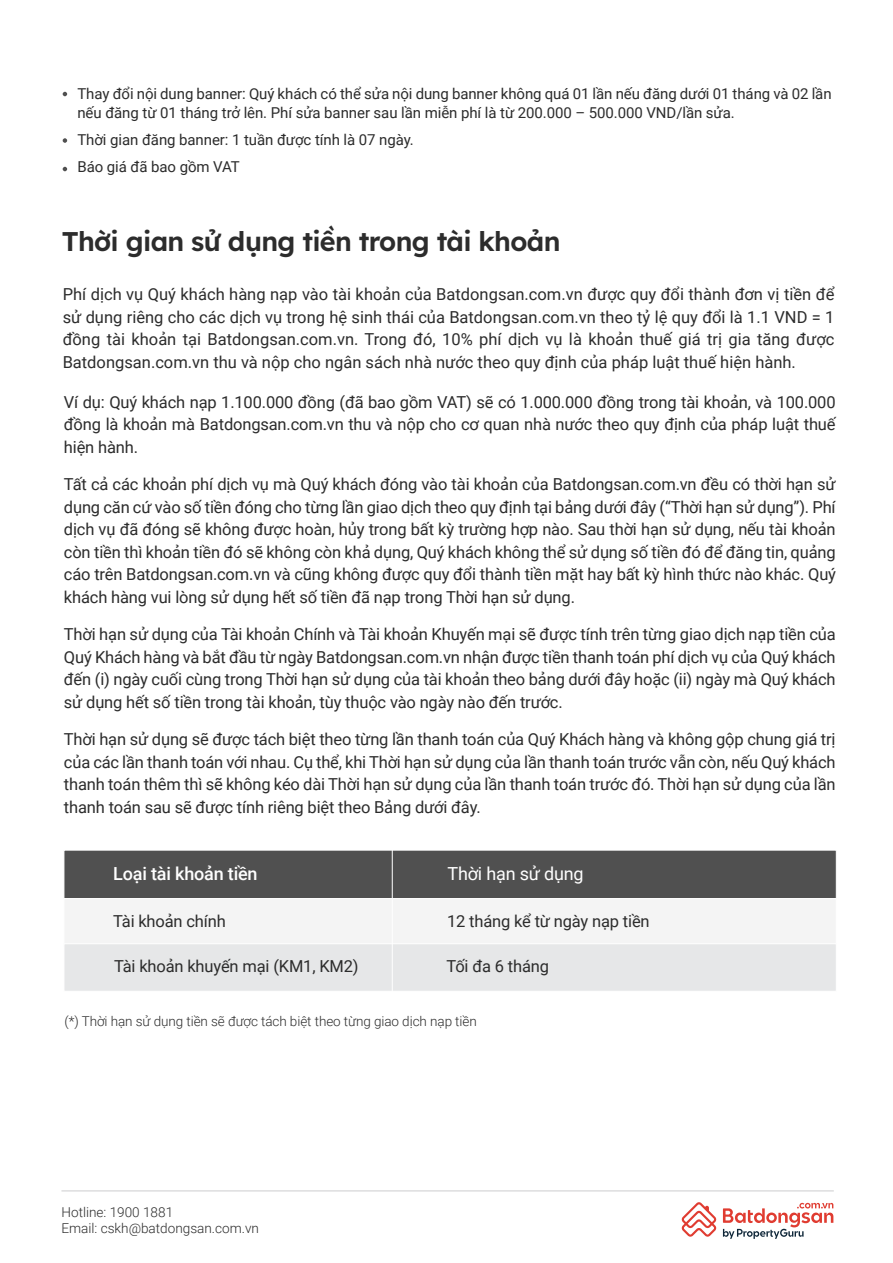
<style>
.page{position:relative;width:893px;height:1263px;background:#fff}
.page>*{position:absolute;margin:0;border:0;box-sizing:border-box;transform-origin:0 0}
.t1{font:600 27px "Lexend";letter-spacing:-.025em;color:#2c2c2c}
.t2{font:500 18px "Roboto";letter-spacing:-.01em;color:#fff}
.t3{font:18px "Roboto";letter-spacing:-.01em;color:#fff}
.t4{font:16.5px/22.5px "Roboto";letter-spacing:-.01em;color:#2c2c2c;text-align:justify}
.t5{font:15px/19.5px "Roboto";letter-spacing:-.005em;color:#2c2c2c}
.t6{font:300 13.65px/16.4px "Roboto";color:#2c2c2c}
.t7{font:300 13.5px "Roboto";letter-spacing:-.005em;color:#2c2c2c}
</style>
<div class="page">
<hr style="left:61px;top:1191px;width:773px;height:1px;background:#97999b">
<svg style="left:682px;top:1202px;width:34px;height:35px"></svg>
<svg style="left:723px;top:1203px;width:110px;height:36px"></svg>
<svg style="left:63px;top:92px;width:4px;height:4px"></svg>
<svg style="left:63px;top:138px;width:4px;height:5px"></svg>
<svg style="left:63px;top:167px;width:4px;height:4px"></svg>
<div style="left:64px;top:850px;width:773px;height:49px;background:#505050;border:1px solid #fff"></div>
<div style="left:64px;top:898px;width:773px;height:49px;background:#f4f4f4"></div>
<div style="left:64px;top:943px;width:773px;height:49px;background:#e6e7e8;border:1px solid #fff"></div>
<hr style="left:392px;top:846px;width:1px;height:148px;background:#fff">
<p class="t5" style="left:77px;top:83px;width:756px">Thay đổi nội dung banner: Quý khách có thể sửa nội dung banner không quá 01 lần nếu đăng dưới 01 tháng và 02 lần nếu đăng từ 01 tháng trở lên. Phí sửa banner sau lần miễn phí là từ 200.000 – 500.000 VND/lần sửa.</p>
<p class="t5" style="left:77px;top:126px;width:338px;line-height:27px">Thời gian đăng banner: 1 tuần được tính là 07 ngày.<br>Báo giá đã bao gồm VAT</p>
<h1 class="t1" style="left:62px;top:221px;width:500px">Thời gian sử dụng tiền trong tài khoản</h1>
<p class="t4" style="left:63px;top:283px;width:773px">Phí dịch vụ Quý khách hàng nạp vào tài khoản của Batdongsan.com.vn được quy đổi thành đơn vị tiền để sử dụng riêng cho các dịch vụ trong hệ sinh thái của Batdongsan.com.vn theo tỷ lệ quy đổi là 1.1 VND = 1 đồng tài khoản tại Batdongsan.com.vn. Trong đó, 10% phí dịch vụ là khoản thuế giá trị gia tăng được Batdongsan.com.vn thu và nộp cho ngân sách nhà nước theo quy định của pháp luật thuế hiện hành.</p>
<p class="t4" style="left:64px;top:390px;width:773px">Ví dụ: Quý khách nạp 1.100.000 đồng (đã bao gồm VAT) sẽ có 1.000.000 đồng trong tài khoản, và 100.000 đồng là khoản mà Batdongsan.com.vn thu và nộp cho cơ quan nhà nước theo quy định của pháp luật thuế hiện hành.</p>
<p class="t4" style="left:64px;top:472px;width:774px">Tất cả các khoản phí dịch vụ mà Quý khách đóng vào tài khoản của Batdongsan.com.vn đều có thời hạn sử dụng căn cứ vào số tiền đóng cho từng lần giao dịch theo quy định tại bảng dưới đây (“Thời hạn sử dụng”). Phí dịch vụ đã đóng sẽ không được hoàn, hủy trong bất kỳ trường hợp nào. Sau thời hạn sử dụng, nếu tài khoản còn tiền thì khoản tiền đó sẽ không còn khả dụng, Quý khách không thể sử dụng số tiền đó để đăng tin, quảng cáo trên Batdongsan.com.vn và cũng không được quy đổi thành tiền mặt hay bất kỳ hình thức nào khác. Quý khách hàng vui lòng sử dụng hết số tiền đã nạp trong Thời hạn sử dụng.</p>
<p class="t4" style="left:64px;top:622px;width:773px">Thời hạn sử dụng của Tài khoản Chính và Tài khoản Khuyến mại sẽ được tính trên từng giao dịch nạp tiền của Quý Khách hàng và bắt đầu từ ngày Batdongsan.com.vn nhận được tiền thanh toán phí dịch vụ của Quý khách đến (i) ngày cuối cùng trong Thời hạn sử dụng của tài khoản theo bảng dưới đây hoặc (ii) ngày mà Quý khách sử dụng hết số tiền trong tài khoản, tùy thuộc vào ngày nào đến trước.</p>
<p class="t4" style="left:64px;top:727px;width:773px">Thời hạn sử dụng sẽ được tách biệt theo từng lần thanh toán của Quý Khách hàng và không gộp chung giá trị của các lần thanh toán với nhau. Cụ thể, khi Thời hạn sử dụng của lần thanh toán trước vẫn còn, nếu Quý khách thanh toán thêm thì sẽ không kéo dài Thời hạn sử dụng của lần thanh toán trước đó. Thời hạn sử dụng của lần thanh toán sau sẽ được tính riêng biệt theo Bảng dưới đây.</p>
<p class="t2" style="left:113px;top:861px;width:146px">Loại tài khoản tiền</p>
<p class="t3" style="left:447px;top:861px;width:138px">Thời hạn sử dụng</p>
<p class="t4" style="left:113px;top:910px;width:114px">Tài khoản chính</p>
<p class="t4" style="left:447px;top:910px;width:204px">12 tháng kể từ ngày nạp tiền</p>
<p class="t4" style="left:114px;top:955px;width:246px">Tài khoản khuyến mại (KM1, KM2)</p>
<p class="t4" style="left:446px;top:955px;width:104px">Tối đa 6 tháng</p>
<p class="t7" style="left:65px;top:1011px;width:414px">(*) Thời hạn sử dụng tiền sẽ được tách biệt theo từng giao dịch nạp tiền</p>
<p class="t6" style="left:61px;top:1203px;width:199px">Hotline: 1900 1881<br>Email: cskh@batdongsan.com.vn</p>
</div>
